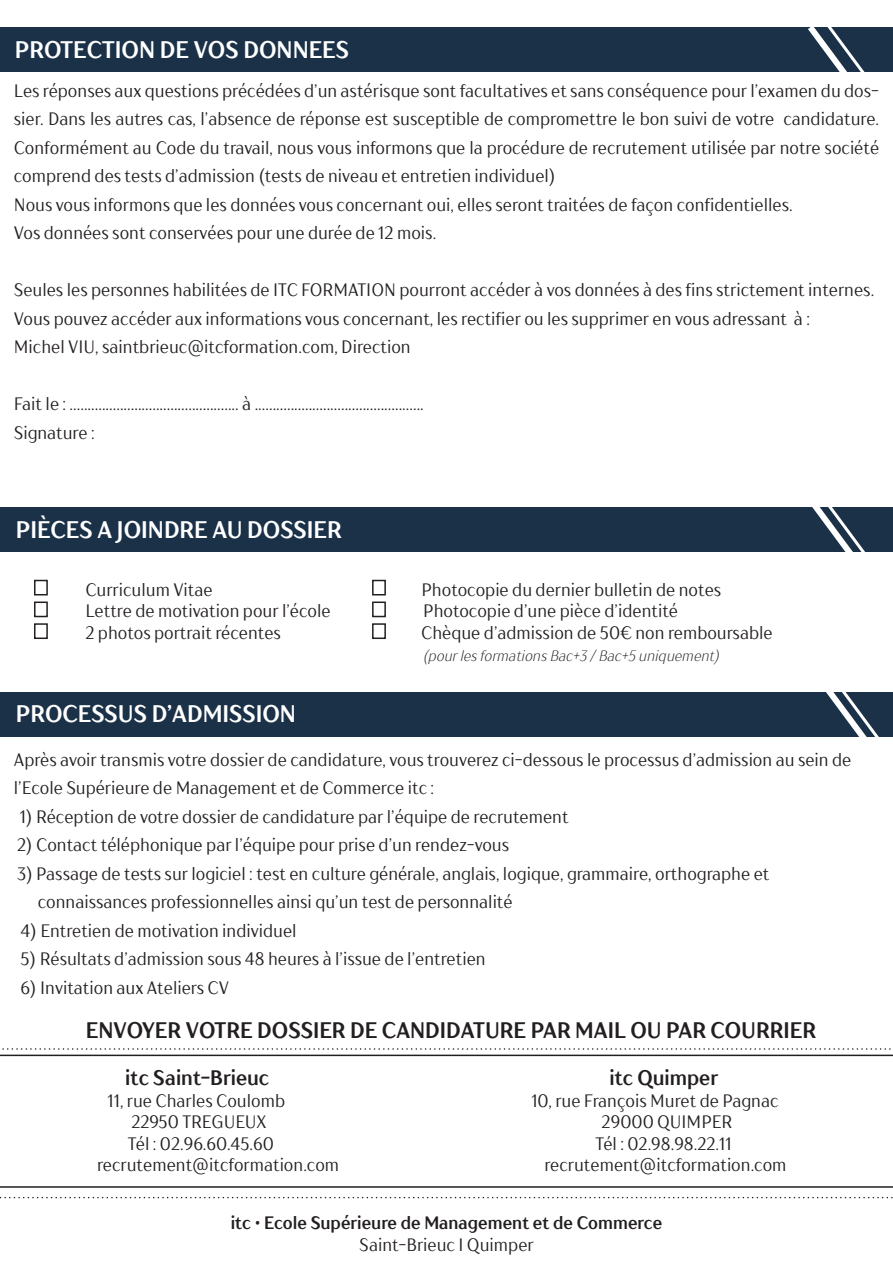
<style>
.page{position:relative;width:893px;height:1263px;background:#fff}
.page>*{position:absolute;margin:0;border:0;box-sizing:border-box;transform-origin:0 0}
.t1{font:700 24px "TT Drugs Condensed";color:#fff}
.t2{font:700 22.5px "TT Drugs Condensed";color:#231f20}
.t3{font:700 21px "TT Drugs Condensed";color:#231f20}
.t4{font:18px/28.5px "TT Drugs Condensed";color:#231f20}
.t5{font:700 18px "TT Drugs Condensed";color:#231f20}
.t6{font:italic 300 15px "TT Drugs Condensed";color:#231f20}
</style>
<div class="page">
<div style="left:0;top:692px;width:893px;height:45px;background:#1a3148"></div>
<div style="left:0;top:507px;width:893px;height:45px;background:#1a3148"></div>
<div style="left:34px;top:580px;width:14px;height:15px;border:2px solid #231f20"></div>
<div style="left:372px;top:601px;width:14px;height:16px;border:2px solid #231f20"></div>
<div style="left:372px;top:580px;width:14px;height:15px;border:2px solid #231f20"></div>
<div style="left:34px;top:623px;width:14px;height:16px;border:2px solid #231f20"></div>
<div style="left:34px;top:601px;width:14px;height:16px;border:2px solid #231f20"></div>
<div style="left:372px;top:623px;width:14px;height:16px;border:2px solid #231f20"></div>
<div style="left:0;top:27px;width:893px;height:44px;background:#1a3148"></div>
<svg style="left:802px;top:27px;width:74px;height:45px"></svg>
<svg style="left:0;top:1054px;width:893px;height:134px"></svg>
<svg style="left:0;top:1197px;width:893px;height:1px"></svg>
<svg style="left:2px;top:1048px;width:889px;height:2px"></svg>
<svg style="left:826px;top:692px;width:53px;height:45px"></svg>
<svg style="left:812px;top:507px;width:53px;height:45px"></svg>
<p class="t1" style="left:15px;top:34px;width:335px">PROTECTION DE VOS DONNEES</p>
<p class="t4" style="left:14px;top:76px;width:867px;text-align:justify">Les réponses aux questions précédées d’un astérisque sont facultatives et sans conséquence pour l’examen du dos&shy;sier. Dans les autres cas, l’absence de réponse est susceptible de compromettre le bon suivi de votre candidature.<br>Conformément au Code du travail, nous vous informons que la procédure de recrutement utilisée par notre société comprend des tests d’admission (tests de niveau et entretien individuel)</p>
<p class="t4" style="left:14px;top:190px;width:780px">Nous vous informons que les données vous concernant oui, elles seront traitées de façon confidentielles.</p>
<p class="t4" style="left:14px;top:219px;width:424px">Vos données sont conservées pour une durée de 12 mois.</p>
<p class="t4" style="left:14px;top:276px;width:862px">Seules les personnes habilitées de ITC FORMATION pourront accéder à vos données à des fins strictement internes.</p>
<p class="t4" style="left:14px;top:304px;width:798px">Vous pouvez accéder aux informations vous concernant, les rectifier ou les supprimer en vous adressant à :</p>
<p class="t4" style="left:14px;top:333px;width:398px">Michel VIU, saintbrieuc@itcformation.com, Direction</p>
<p class="t4" style="left:14px;top:390px;width:412px">Fait le : ............................................... à ...............................................</p>
<p class="t4" style="left:14px;top:418px;width:82px">Signature :</p>
<p class="t1" style="left:16px;top:515px;width:327px">PIÈCES A JOINDRE AU DOSSIER</p>
<p class="t4" style="left:85px;top:575px;width:129px">Curriculum Vitae</p>
<p class="t4" style="left:421px;top:575px;width:301px">Photocopie du dernier bulletin de notes</p>
<p class="t4" style="left:85px;top:597px;width:247px">Lettre de motivation pour l’école</p>
<p class="t4" style="left:423px;top:597px;width:257px">Photocopie d’une pièce d’identité</p>
<p class="t4" style="left:85px;top:618px;width:197px">2 photos portrait récentes</p>
<p class="t4" style="left:421px;top:618px;width:353px">Chèque d’admission de 50€ non remboursable</p>
<p class="t6" style="left:423px;top:646px;width:298px">(pour les formations Bac+3 / Bac+5 uniquement)</p>
<p class="t1" style="left:16px;top:699px;width:282px">PROCESSUS D’ADMISSION</p>
<p class="t4" style="left:14px;top:745px;width:839px">Après avoir transmis votre dossier de candidature, vous trouverez ci-dessous le processus d’admission au sein de l’Ecole Supérieure de Management et de Commerce itc :</p>
<p class="t4" style="left:20px;top:802px;width:550px">1) Réception de votre dossier de candidature par l’équipe de recrutement</p>
<p class="t4" style="left:17px;top:831px;width:493px">2) Contact téléphonique par l’équipe pour prise d’un rendez-vous</p>
<p class="t4" style="left:17px;top:859px;width:754px">3) Passage de tests sur logiciel : test en culture générale, anglais, logique, grammaire, orthographe et</p>
<p class="t4" style="left:38px;top:888px;width:476px">connaissances professionnelles ainsi qu’un test de personnalité</p>
<p class="t4" style="left:21px;top:916px;width:277px">4) Entretien de motivation individuel</p>
<p class="t4" style="left:21px;top:945px;width:466px">5) Résultats d’admission sous 48 heures à l’issue de l’entretien</p>
<p class="t4" style="left:21px;top:973px;width:210px">6) Invitation aux Ateliers CV</p>
<p class="t2" style="left:86px;top:1016px;width:732px">ENVOYER VOTRE DOSSIER DE CANDIDATURE PAR MAIL OU PAR COURRIER</p>
<p class="t3" style="left:125px;top:1064px;width:145px">itc Saint-Brieuc</p>
<p class="t3" style="left:609px;top:1064px;width:110px">itc Quimper</p>
<p class="t4" style="left:107px;top:1086px;width:179px">11, rue Charles Coulomb</p>
<p class="t4" style="left:531px;top:1086px;width:249px">10, rue François Muret de Pagnac</p>
<p class="t4" style="left:131px;top:1108px;width:137px">22950 TREGUEUX</p>
<p class="t4" style="left:602px;top:1108px;width:132px">29000 QUIMPER</p>
<p class="t4" style="left:128px;top:1129px;width:148px">Tél : 02.96.60.45.60</p>
<p class="t4" style="left:595px;top:1129px;width:138px">Tél : 02.98.98.22.11</p>
<p class="t4" style="left:97px;top:1151px;width:244px">recrutement@itcformation.com</p>
<p class="t4" style="left:544px;top:1151px;width:244px">recrutement@itcformation.com</p>
<p class="t5" style="left:231px;top:1212px;width:433px">itc • Ecole Supérieure de Management et de Commerce</p>
<p class="t4" style="left:359px;top:1230px;width:176px">Saint-Brieuc I Quimper</p>
</div>
